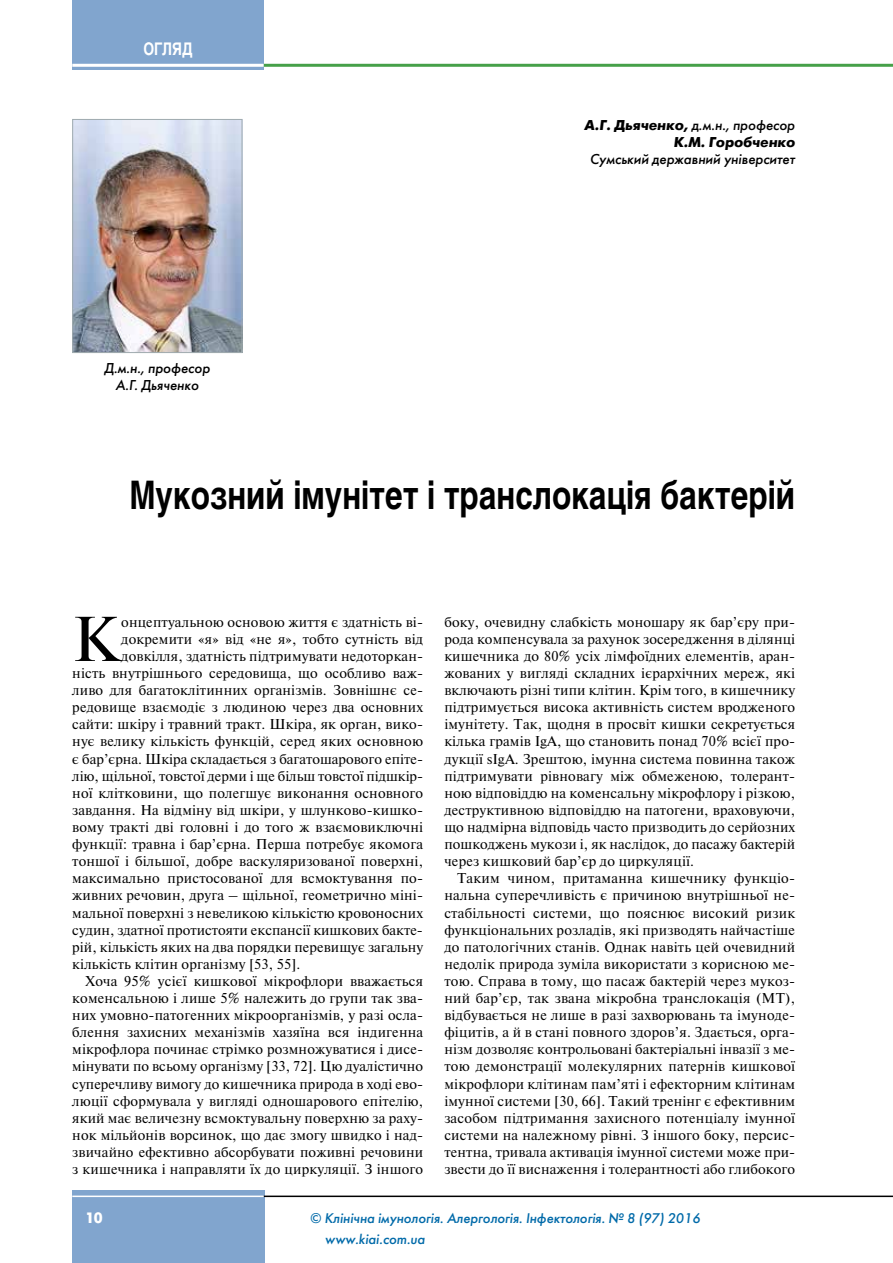
<style>
.page{position:relative;width:893px;height:1263px;background:#fff}
.page>*{position:absolute;margin:0;border:0;box-sizing:border-box;transform-origin:0 0}
.t1{font:63.15px "Newton C";color:#000}
.t2{font:700 39px "Helios";color:#000;scale:.8 1}
.t3{font:700 17.25px "Helios";color:#fff;scale:.8 1}
.t4{font:700 15px "Futuris C";color:#fff}
.t5{font:14.25px/17.1px "Newton C";letter-spacing:.01em;color:#000;text-align:justify}
.t6{font:italic 14.25px/17.1px "Futuris C";color:#000;text-align:center}
.t7{font:italic 700 14.25px/17.1px "Futuris C";color:#000;text-align:right}
.t8{font:italic 13.95px/21.3px "Futuris C";color:#006aa9}
.s1{font-weight:400}
</style>
<div class="page">
<div style="left:72px;top:0;width:192px;height:70px;background:#81a5ce"></div>
<hr style="left:264px;top:64px;width:629px;height:3px;background:#46a049">
<hr style="left:72px;top:64px;width:192px;height:3px;background:#fff">
<div style="left:72px;top:1191px;width:192px;height:72px;background:#81a5ce"></div>
<hr style="left:264px;top:1195px;width:629px;height:2px;background:#000">
<hr style="left:72px;top:1195px;width:192px;height:2px;background:#fff">
<img style="left:74px;top:121px;width:166px;height:230px">
<div style="left:72px;top:119px;width:170px;height:234px;border:1px solid #a0abaf"></div>
<p class="t3" style="left:143px;top:39px;width:63px">ОГЛЯД</p>
<p class="t6" style="left:104px;top:359px;width:107px">Д.м.н., професор<br>А.Г. Дьяченко</p>
<p class="t7" style="left:584px;top:117px;width:212px">А.Г. Дьяченко, <span class="s1">д.м.н., професор<br></span>К.М. Горобченко</p>
<p class="t6" style="left:590px;top:151px;width:207px">Сумський державний університет</p>
<h2 class="t2" style="left:129px;top:472px;width:834px">Мукозний імунітет і транслокація бактерій</h2>
<h1 class="t1" style="left:72px;top:605px;width:50px">К</h1>
<p class="t5" style="left:121px;top:613px;width:303px">онцептуальною основою життя є здатність ві-</p>
<p class="t5" style="left:121px;top:630px;width:303px">докремити «я» від «не я», тобто сутність від</p>
<p class="t5" style="left:121px;top:648px;width:303px">довкілля, здатність підтримувати недоторкан-</p>
<p class="t5" style="left:72px;top:665px;width:352px">ність внутрішнього середовища, що особливо важ-</p>
<p class="t5" style="left:72px;top:682px;width:352px">ливо для багатоклітинних організмів. Зовнішнє се-</p>
<p class="t5" style="left:72px;top:699px;width:352px">редовище взаємодіє з людиною через два основних</p>
<p class="t5" style="left:72px;top:716px;width:352px">сайти: шкіру і травний тракт. Шкіра, як орган, вико-</p>
<p class="t5" style="left:72px;top:733px;width:352px">нує велику кількість функцій, серед яких основною</p>
<p class="t5" style="left:72px;top:750px;width:352px">є бар’єрна. Шкіра складається з багатошарового епіте-</p>
<p class="t5" style="left:72px;top:767px;width:352px">лію, щільної, товстої дерми і ще більш товстої підшкір-</p>
<p class="t5" style="left:72px;top:784px;width:352px">ної клітковини, що полегшує виконання основного</p>
<p class="t5" style="left:72px;top:801px;width:352px">завдання. На відміну від шкіри, у шлунково-кишко-</p>
<p class="t5" style="left:72px;top:819px;width:352px">вому тракті дві головні і до того ж взаємовиключні</p>
<p class="t5" style="left:72px;top:836px;width:352px">функції: травна і бар’єрна. Перша потребує якомога</p>
<p class="t5" style="left:72px;top:853px;width:352px">тоншої і більшої, добре васкуляризованої поверхні,</p>
<p class="t5" style="left:72px;top:870px;width:352px">максимально пристосованої для всмоктування по-</p>
<p class="t5" style="left:72px;top:887px;width:352px">живних речовин, друга – щільної, геометрично міні-</p>
<p class="t5" style="left:72px;top:904px;width:352px">мальної поверхні з невеликою кількістю кровоносних</p>
<p class="t5" style="left:72px;top:921px;width:352px">судин, здатної протистояти експансії кишкових бакте-</p>
<p class="t5" style="left:72px;top:938px;width:352px">рій, кількість яких на два порядки перевищує загальну</p>
<p class="t5" style="left:72px;top:955px;width:230px">кількість клітин організму [53, 55].</p>
<p class="t5" style="left:85px;top:972px;width:340px">Хоча 95% усієї кишкової мікрофлори вважається</p>
<p class="t5" style="left:72px;top:990px;width:352px">коменсальною і лише 5% належить до групи так зва-</p>
<p class="t5" style="left:72px;top:1007px;width:352px">них умовно-патогенних мікроорганізмів, у разі осла-</p>
<p class="t5" style="left:72px;top:1024px;width:352px">блення захисних механізмів хазяїна вся індигенна</p>
<p class="t5" style="left:72px;top:1041px;width:352px">мікрофлора починає стрімко розмножуватися і дисе-</p>
<p class="t5" style="left:72px;top:1058px;width:352px">мінувати по всьому організму [33, 72]. Цю дуалістично</p>
<p class="t5" style="left:72px;top:1075px;width:352px">суперечливу вимогу до кишечника природа в ході ево-</p>
<p class="t5" style="left:72px;top:1092px;width:352px">люції сформувала у вигляді одношарового епітелію,</p>
<p class="t5" style="left:72px;top:1109px;width:352px">який має величезну всмоктувальну поверхню за раху-</p>
<p class="t5" style="left:72px;top:1126px;width:352px">нок мільйонів ворсинок, що дає змогу швидко і над-</p>
<p class="t5" style="left:72px;top:1143px;width:352px">звичайно ефективно абсорбувати поживні речовини</p>
<p class="t5" style="left:72px;top:1161px;width:352px">з кишечника і направляти їх до циркуляції. З іншого</p>
<p class="t5" style="left:444px;top:613px;width:352px">боку, очевидну слабкість моношару як бар’єру при&shy;рода компенсувала за рахунок зосередження в ділянці кишечника до 80% усіх лімфоїдних елементів, аран&shy;жованих у вигляді складних ієрархічних мереж, які включають різні типи клітин. Крім того, в кишечнику підтримується висока активність систем вродженого імунітету. Так, щодня в просвіт кишки секретується кілька грамів IgА, що становить понад 70% всієї про&shy;дукції sIgA. Зрештою, імунна система повинна також підтримувати рівновагу між обмеженою, толерант&shy;ною відповіддю на коменсальну мікрофлору і різкою, деструктивною відповіддю на патогени, враховуючи, що надмірна відповідь часто призводить до серйозних пошкоджень мукози і, як наслідок, до пасажу бактерій через кишковий бар’єр до циркуляції.</p>
<p class="t5" style="left:444px;top:870px;width:352px;text-indent:13px">Таким чином, притаманна кишечнику функціо&shy;нальна суперечливість є причиною внутрішньої не&shy;стабільності системи, що пояснює високий ризик функціональних розладів, які призводять найчастіше до патологічних станів. Однак навіть цей очевидний недолік природа зуміла використати з корисною ме&shy;тою. Справа в тому, що пасаж бактерій через мукоз&shy;ний бар’єр, так звана мікробна транслокація (МТ), відбувається не лише в разі захворювань та імуноде&shy;фіцитів, а й в стані повного здоров’я. Здається, орга&shy;нізм дозволяє контрольовані бактеріальні інвазії з ме&shy;тою демонстрації молекулярних патернів кишкової мікрофлори клітинам пам’яті і ефекторним клітинам імунної системи [30, 66]. Такий тренінг є ефективним засобом підтримання захисного потенціалу імунної системи на належному рівні. З іншого боку, персис&shy;тентна, тривала активація імунної системи може при&shy;звести до її виснаження і толерантності або глибокого</p>
<p class="t4" style="left:85px;top:1209px;width:19px">10</p>
<p class="t8" style="left:325px;top:1207px;width:377px;text-indent:-15px">© Клінічна імунологія. Алергологія. Інфектологія. № 8 (97) 2016 www.kiai.com.ua</p>
</div>
